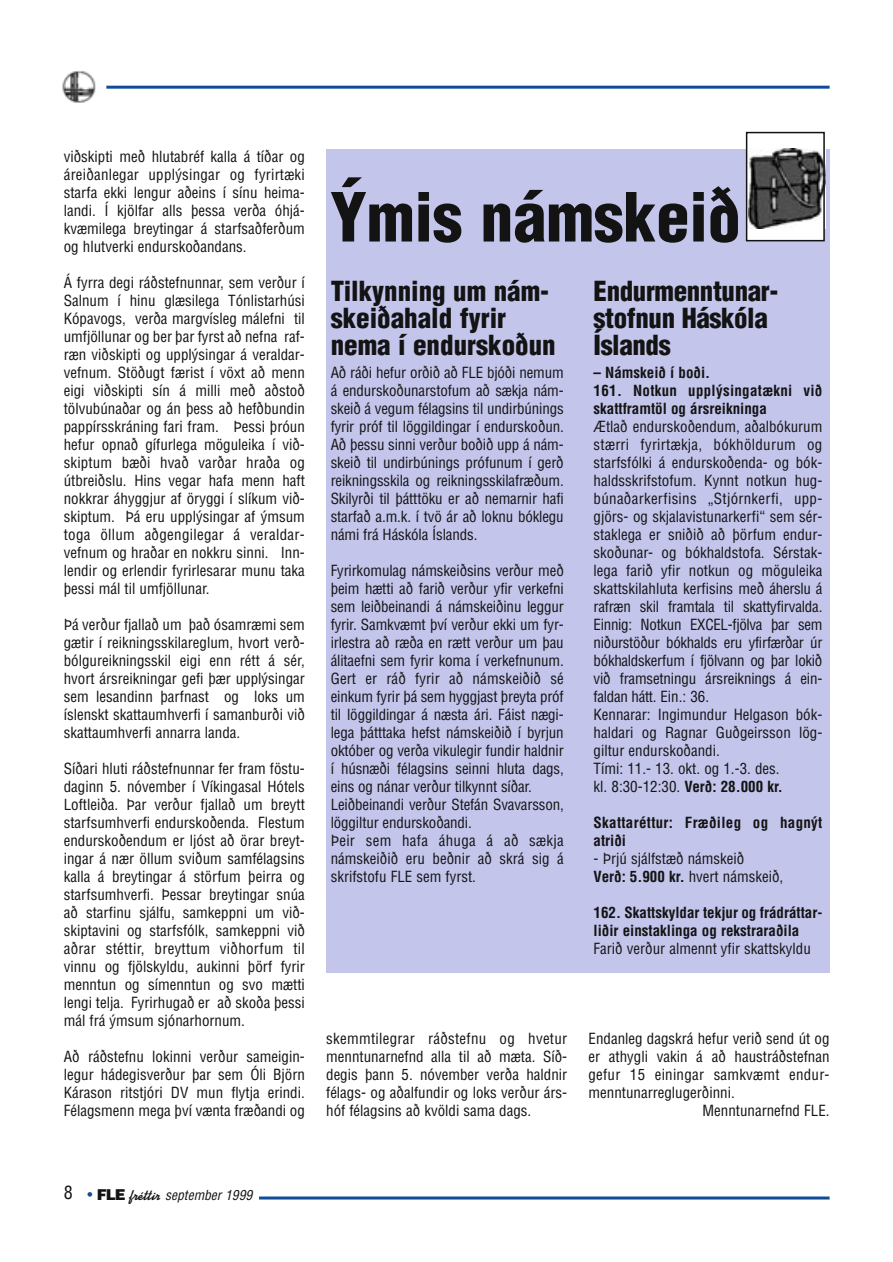
<style>
.page{position:relative;width:893px;height:1262px;background:#fff}
.page>*{position:absolute;margin:0;border:0;box-sizing:border-box;transform-origin:0 0}
.t1{font:900 condensed 66px "Helvetica";color:#141314}
.t2{font:900 condensed 27px/27px "Helvetica";color:#141314}
.t3{font:condensed 15px/18px "Helvetica";color:#141314;text-align:justify}
.t4{font:700 condensed 15px/18px "Helvetica";color:#141314}
.t5{font:700 condensed 15px/18px "Helvetica";letter-spacing:.02em;color:#141314}
.t6{font:italic condensed 13.5px "Helvetica";color:#141314}
.s1{font-weight:700}
.s2{font-style:normal;font-size:18px}
.s3{font-style:normal;font-size:15px;color:#104c99}
.s4{font-weight:900;font-style:normal;font-stretch:normal;font-size:15px}
.s5{font-family:"Koffee D";font-weight:700;font-style:normal;font-stretch:normal;font-size:15px}
</style>
<div class="page">
<div style="left:325px;top:149px;width:504px;height:823px;background:#c3c5eb"></div>
<hr style="left:106px;top:86px;width:723px;height:3px;background:#104c99">
<hr style="left:259px;top:1196px;width:570px;height:3px;background:#104c99">
<img style="left:62px;top:71px;width:34px;height:32px">
<div style="left:746px;top:133px;width:78px;height:108px;background:#fff"></div>
<img style="left:748px;top:149px;width:77px;height:79px">
<div style="left:745px;top:132px;width:79px;height:109px;border:2px solid #141314"></div>
<p class="t3" style="left:64px;top:149px;width:242px">viðskipti með hlutabréf kalla á tíðar og áreiðanlegar upplýsingar og fyrirtæki starfa ekki lengur aðeins í sínu heima&shy;landi. Í kjölfar alls þessa verða óhjá&shy;kvæmilega breytingar á starfsaðferðum og hlutverki endurskoðandans.</p>
<p class="t3" style="left:64px;top:275px;width:242px">Á fyrra degi ráðstefnunnar, sem verður í Salnum í hinu glæsilega Tónlistarhúsi Kópavogs, verða margvísleg málefni til umfjöllunar og ber þar fyrst að nefna raf&shy;ræn viðskipti og upplýsingar á veraldar&shy;vefnum. Stöðugt færist í vöxt að menn eigi viðskipti sín á milli með aðstoð tölvubúnaðar og án þess að hefðbundin pappírsskráning fari fram. Þessi þróun hefur opnað gífurlega möguleika í við&shy;skiptum bæði hvað varðar hraða og útbreiðslu. Hins vegar hafa menn haft nokkrar áhyggjur af öryggi í slíkum við&shy;skiptum. Þá eru upplýsingar af ýmsum toga öllum aðgengilegar á veraldar&shy;vefnum og hraðar en nokkru sinni. Inn&shy;lendir og erlendir fyrirlesarar munu taka þessi mál til umfjöllunar.</p>
<p class="t3" style="left:64px;top:617px;width:242px">Þá verður fjallað um það ósamræmi sem gætir í reikningsskilareglum, hvort verð&shy;bólgureikningsskil eigi enn rétt á sér, hvort ársreikningar gefi þær upplýsingar sem lesandinn þarfnast og loks um íslenskt skattaumhverfi í samanburði við skattaumhverfi annarra landa.</p>
<p class="t3" style="left:64px;top:761px;width:242px">Síðari hluti ráðstefnunnar fer fram föstu&shy;daginn 5. nóvember í Víkingasal Hótels Loftleiða. Þar verður fjallað um breytt starfsumhverfi endurskoðenda. Flestum endurskoðendum er ljóst að örar breyt&shy;ingar á nær öllum sviðum samfélagsins kalla á breytingar á störfum þeirra og starfsumhverfi. Þessar breytingar snúa að starfinu sjálfu, samkeppni um við&shy;skiptavini og starfsfólk, samkeppni við aðrar stéttir, breyttum viðhorfum til vinnu og fjölskyldu, aukinni þörf fyrir menntun og símenntun og svo mætti lengi telja. Fyrirhugað er að skoða þessi mál frá ýmsum sjónarhornum.</p>
<p class="t3" style="left:64px;top:1049px;width:242px">Að ráðstefnu lokinni verður sameigin&shy;legur hádegisverður þar sem Óli Björn Kárason ritstjóri DV mun flytja erindi.<br>Félagsmenn mega því vænta fræðandi og</p>
<h1 class="t1" style="left:330px;top:192px;width:412px">Ýmis námskeið</h1>
<h2 class="t2" style="left:331px;top:280px;width:226px">Tilkynning um nám&shy;skeiðahald fyrir nema í endurskoðun</h2>
<p class="t3" style="left:331px;top:365px;width:234px">Að ráði hefur orðið að FLE bjóði nemum á endurskoðunarstofum að sækja nám&shy;skeið á vegum félagsins til undirbúnings fyrir próf til löggildingar í endurskoðun.<br>Að þessu sinni verður boðið upp á nám&shy;skeið til undirbúnings prófunum í gerð reikningsskila og reikningsskilafræðum.<br>Skilyrði til þátttöku er að nemarnir hafi starfað a.m.k. í tvö ár að loknu bóklegu námi frá Háskóla Íslands.</p>
<p class="t3" style="left:331px;top:563px;width:234px;text-align:left">Fyrirkomulag námskeiðsins verður með þeim hætti að farið verður yfir verkefni sem leiðbeinandi á námskeiðinu leggur fyrir. Samkvæmt því verður ekki um fyr&shy;irlestra að ræða en rætt verður um þau álitaefni sem fyrir koma í verkefnunum.<br>Gert er ráð fyrir að námskeiðið sé einkum fyrir þá sem hyggjast þreyta próf til löggildingar á næsta ári. Fáist nægi&shy;lega þátttaka hefst námskeiðið í byrjun október og verða vikulegir fundir haldnir í húsnæði félagsins seinni hluta dags, eins og nánar verður tilkynnt síðar.<br>Leiðbeinandi verður Stefán Svavarsson, löggiltur endurskoðandi.<br>Þeir sem hafa áhuga á að sækja námskeiðið eru beðnir að skrá sig á skrifstofu FLE sem fyrst.</p>
<h2 class="t2" style="left:593px;top:280px;width:186px">Endurmenntunar&shy;stofnun Háskóla<br>Íslands</h2>
<p class="t4" style="left:593px;top:365px;width:230px">– Námskeið í boði.<br>161. Notkun upplýsingatækni við skattframtöl og ársreikninga</p>
<p class="t3" style="left:593px;top:419px;width:230px;text-align:left">Ætlað endurskoðendum, aðalbókurum stærri fyrirtækja, bókhöldurum og starfsfólki á endurskoðenda- og bók&shy;haldsskrifstofum. Kynnt notkun hug&shy;búnaðarkerfisins „Stjórnkerfi, upp&shy;gjörs- og skjalavistunarkerfi“ sem sér&shy;staklega er sniðið að þörfum endur&shy;skoðunar- og bókhaldstofa. Sérstak&shy;lega farið yfir notkun og möguleika skattskilahluta kerfisins með áherslu á rafræn skil framtala til skattyfirvalda.<br>Einnig: Notkun EXCEL-fjölva þar sem niðurstöður bókhalds eru yfirfærðar úr bókhaldskerfum í fjölvann og þar lokið við framsetningu ársreiknings á ein&shy;faldan hátt. Ein.: 36.<br>Kennarar: Ingimundur Helgason bók&shy;haldari og Ragnar Guðgeirsson lög&shy;giltur endurskoðandi.<br>Tími: 11.- 13. okt. og 1.-3. des.<br>kl. 8:30-12:30. <span class="s1">Verð: 28.000 kr.</span></p>
<p class="t5" style="left:593px;top:815px;width:230px">Skattaréttur: Fræðileg og hagnýt atriði</p>
<p class="t3" style="left:593px;top:851px;width:191px">- Þrjú sjálfstæð námskeið<br><span class="s1">Verð: 5.900 kr.</span> hvert námskeið,</p>
<p class="t4" style="left:593px;top:905px;width:230px">162. Skattskyldar tekjur og frádráttar&shy;liðir einstaklinga og rekstraraðila</p>
<p class="t3" style="left:593px;top:941px;width:219px">Farið verður almennt yfir skattskyldu</p>
<p class="t3" style="left:326px;top:1031px;width:242px">skemmtilegrar ráðstefnu og hvetur menntunarnefnd alla til að mæta. Síð&shy;degis þann 5. nóvember verða haldnir félags- og aðalfundir og loks verður árs&shy;hóf félagsins að kvöldi sama dags.</p>
<p class="t3" style="left:588px;top:1031px;width:242px">Endanleg dagskrá hefur verið send út og</p>
<p class="t3" style="left:588px;top:1049px;width:242px">er athygli vakin á að haustráðstefnan</p>
<p class="t3" style="left:588px;top:1067px;width:242px">gefur 15 einingar samkvæmt endur-</p>
<p class="t3" style="left:588px;top:1085px;width:148px">menntunarreglugerðinni.</p>
<p class="t3" style="left:702px;top:1103px;width:128px">Menntunarnefnd FLE.</p>
<p class="t6" style="left:64px;top:1189px;width:190px"><span class="s2">8</span> <span class="s3">•</span> <span class="s4">FLE</span> <span class="s5">fréttir</span> september 1999</p>
</div>
